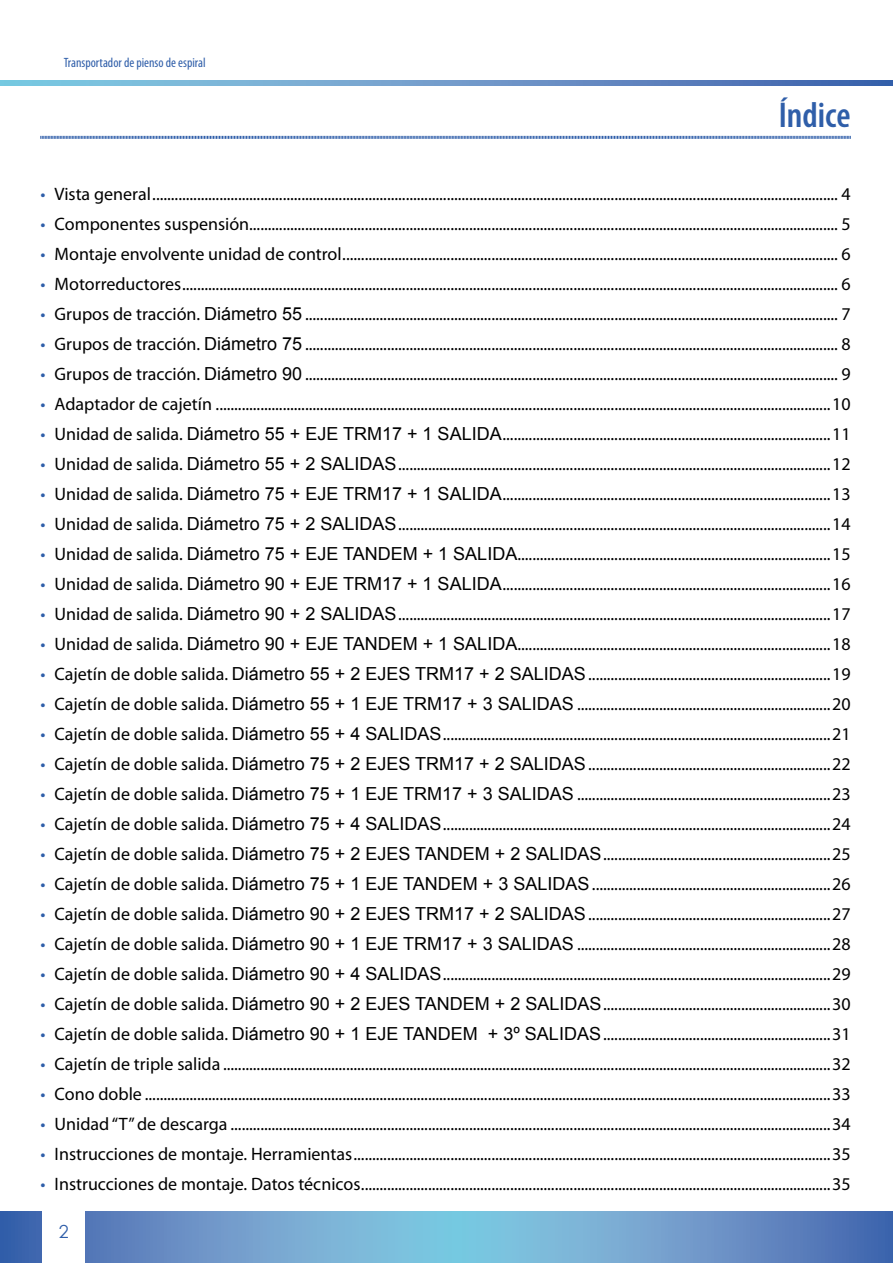
<style>
.page{position:relative;width:893px;height:1263px;background:#fff}
.page>*{position:absolute;margin:0;border:0;box-sizing:border-box;transform-origin:0 0}
.t1{font:600 condensed 36px "Myriad Pro";color:#2f5ea9}
.t2{font:18px "Myriad Pro";color:#000}
.t3{font:18px "Century Gothic";color:#2f5ea9}
.t4{font:condensed 13.5px "Myriad Pro";color:#2f5ea9}
.s1{color:#2f5ea9}
.s2{font-family:"Arial"}
</style>
<div class="page">
<svg style="left:0;top:1212px;width:893px;height:51px;background:#6b9cca"></svg>
<svg style="left:0;top:81px;width:893px;height:4px;background:#6999c9"></svg>
<div style="left:43px;top:1209px;width:42px;height:54px;background:#fff"></div>
<svg style="left:40px;top:135px;width:811px;height:4px;background:#96add3"></svg>
<p class="t4" style="left:64px;top:54px;width:143px">Transportador de pienso de espiral</p>
<h1 class="t1" style="left:779px;top:96px;width:73px">Índice</h1>
<p class="t2" style="left:40px;top:183px;width:812px"><span class="s1">•</span> Vista general........................................................................................................................................................................................ 4</p>
<p class="t2" style="left:41px;top:213px;width:812px"><span class="s1">•</span> Componentes suspensión.............................................................................................................................................................. 5</p>
<p class="t2" style="left:41px;top:243px;width:812px"><span class="s1">•</span> Montaje envolvente unidad de control..................................................................................................................................... 6</p>
<p class="t2" style="left:41px;top:273px;width:812px"><span class="s1">•</span> Motorreductores................................................................................................................................................................................ 6</p>
<p class="t2" style="left:41px;top:303px;width:811px"><span class="s1">•</span> Grupos de tracción. <span class="s2">Diámetro 55</span> ............................................................................................................................................... 7</p>
<p class="t2" style="left:41px;top:333px;width:811px"><span class="s1">•</span> Grupos de tracción. <span class="s2">Diámetro 75</span> ............................................................................................................................................... 8</p>
<p class="t2" style="left:41px;top:363px;width:811px"><span class="s1">•</span> Grupos de tracción. <span class="s2">Diámetro 90</span> ............................................................................................................................................... 9</p>
<p class="t2" style="left:41px;top:393px;width:812px"><span class="s1">•</span> Adaptador de cajetín .....................................................................................................................................................................10</p>
<p class="t2" style="left:41px;top:423px;width:812px"><span class="s1">•</span> Unidad de salida. <span class="s2">Diámetro 55 + EJE TRM17 + 1 SALIDA</span>........................................................................................11</p>
<p class="t2" style="left:41px;top:453px;width:812px"><span class="s1">•</span> Unidad de salida. <span class="s2">Diámetro 55 + 2 SALIDAS</span>....................................................................................................................12</p>
<p class="t2" style="left:41px;top:483px;width:812px"><span class="s1">•</span> Unidad de salida. <span class="s2">Diámetro 75 + EJE TRM17 + 1 SALIDA</span>........................................................................................13</p>
<p class="t2" style="left:41px;top:513px;width:812px"><span class="s1">•</span> Unidad de salida. <span class="s2">Diámetro 75 + 2 SALIDAS</span>....................................................................................................................14</p>
<p class="t2" style="left:41px;top:543px;width:812px"><span class="s1">•</span> Unidad de salida. <span class="s2">Diámetro 75 + EJE TANDEM + 1 SALIDA</span>....................................................................................15</p>
<p class="t2" style="left:41px;top:573px;width:812px"><span class="s1">•</span> Unidad de salida. <span class="s2">Diámetro 90 + EJE TRM17 + 1 SALIDA</span>........................................................................................16</p>
<p class="t2" style="left:41px;top:603px;width:812px"><span class="s1">•</span> Unidad de salida. <span class="s2">Diámetro 90 + 2 SALIDAS</span>....................................................................................................................17</p>
<p class="t2" style="left:41px;top:633px;width:812px"><span class="s1">•</span> Unidad de salida. <span class="s2">Diámetro 90 + EJE TANDEM + 1 SALIDA</span>....................................................................................18</p>
<p class="t2" style="left:41px;top:663px;width:812px"><span class="s1">•</span> Cajetín de doble salida. <span class="s2">Diámetro 55 + 2 EJES TRM17 + 2 SALIDAS</span>.................................................................19</p>
<p class="t2" style="left:41px;top:693px;width:812px"><span class="s1">•</span> Cajetín de doble salida. <span class="s2">Diámetro 55 + 1 EJE TRM17 + 3 SALIDAS</span> ....................................................................20</p>
<p class="t2" style="left:41px;top:723px;width:811px"><span class="s1">•</span> Cajetín de doble salida. <span class="s2">Diámetro 55 + 4 SALIDAS</span>........................................................................................................21</p>
<p class="t2" style="left:41px;top:753px;width:812px"><span class="s1">•</span> Cajetín de doble salida. <span class="s2">Diámetro 75 + 2 EJES TRM17 + 2 SALIDAS</span>.................................................................22</p>
<p class="t2" style="left:41px;top:783px;width:812px"><span class="s1">•</span> Cajetín de doble salida. <span class="s2">Diámetro 75 + 1 EJE TRM17 + 3 SALIDAS</span> ....................................................................23</p>
<p class="t2" style="left:41px;top:813px;width:811px"><span class="s1">•</span> Cajetín de doble salida. <span class="s2">Diámetro 75 + 4 SALIDAS</span>........................................................................................................24</p>
<p class="t2" style="left:41px;top:843px;width:812px"><span class="s1">•</span> Cajetín de doble salida. <span class="s2">Diámetro 75 + 2 EJES TANDEM + 2 SALIDAS</span>.............................................................25</p>
<p class="t2" style="left:41px;top:873px;width:812px"><span class="s1">•</span> Cajetín de doble salida. <span class="s2">Diámetro 75 + 1 EJE TANDEM + 3 SALIDAS</span>................................................................26</p>
<p class="t2" style="left:41px;top:903px;width:812px"><span class="s1">•</span> Cajetín de doble salida. <span class="s2">Diámetro 90 + 2 EJES TRM17 + 2 SALIDAS</span>.................................................................27</p>
<p class="t2" style="left:41px;top:933px;width:812px"><span class="s1">•</span> Cajetín de doble salida. <span class="s2">Diámetro 90 + 1 EJE TRM17 + 3 SALIDAS</span> ....................................................................28</p>
<p class="t2" style="left:41px;top:963px;width:811px"><span class="s1">•</span> Cajetín de doble salida. <span class="s2">Diámetro 90 + 4 SALIDAS</span>........................................................................................................29</p>
<p class="t2" style="left:41px;top:993px;width:812px"><span class="s1">•</span> Cajetín de doble salida. <span class="s2">Diámetro 90 + 2 EJES TANDEM + 2 SALIDAS</span>.............................................................30</p>
<p class="t2" style="left:41px;top:1023px;width:812px"><span class="s1">•</span> Cajetín de doble salida. <span class="s2">Diámetro 90 + 1 EJE TANDEM + 3º SALIDAS</span>.............................................................31</p>
<p class="t2" style="left:41px;top:1053px;width:811px"><span class="s1">•</span> Cajetín de triple salida ...................................................................................................................................................................32</p>
<p class="t2" style="left:41px;top:1083px;width:812px"><span class="s1">•</span> Cono doble ........................................................................................................................................................................................33</p>
<p class="t2" style="left:41px;top:1113px;width:812px"><span class="s1">•</span> Unidad “T” de descarga .................................................................................................................................................................34</p>
<p class="t2" style="left:41px;top:1143px;width:812px"><span class="s1">•</span> Instrucciones de montaje. Herramientas................................................................................................................................35</p>
<p class="t2" style="left:41px;top:1173px;width:812px"><span class="s1">•</span> Instrucciones de montaje. Datos técnicos..............................................................................................................................35</p>
<p class="t3" style="left:59px;top:1219px;width:11px">2</p>
</div>
